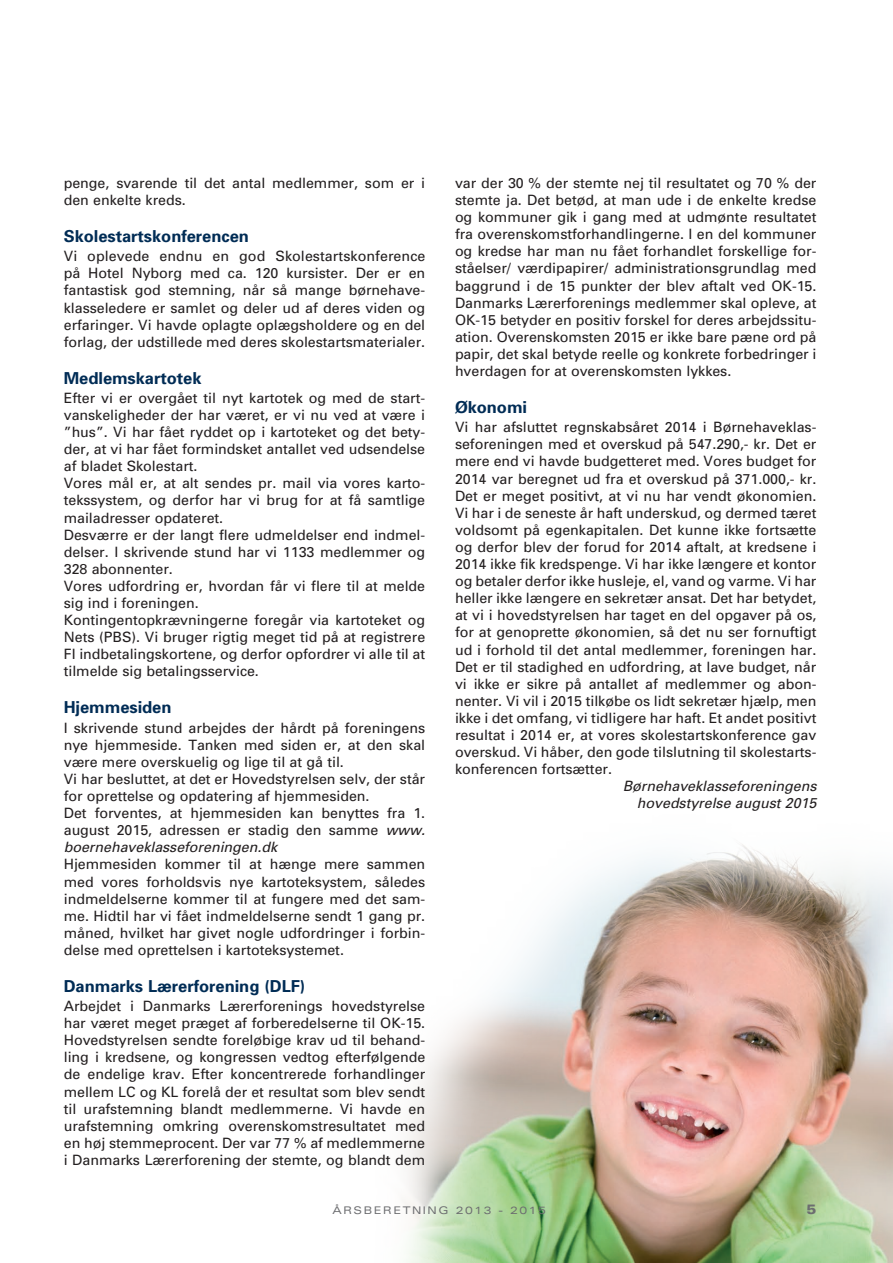
<style>
.page{position:relative;width:893px;height:1263px;background:#fff}
.page>*{position:absolute;margin:0;border:0;box-sizing:border-box;transform-origin:0 0}
.t1{font:700 16.5px "Univers";letter-spacing:-.005em;color:#002c55}
.t2{font:14.25px/17.1px "Univers";letter-spacing:-.005em;color:#231f20;text-align:justify}
.t3{font:italic 14.25px/17.1px "Univers";letter-spacing:-.005em;color:#231f20;text-align:right}
.t4{font:900 expanded 13.5px "Univers";color:#6c6d70}
.t5{font:expanded 10.5px "Univers";letter-spacing:.15em;color:#6c6d70}
.s1{font-style:italic}
</style>
<div class="page">
<img style="left:404px;top:844px;width:489px;height:419px">
<p class="t2" style="left:64px;top:174px;width:363px">penge, svarende til det antal medlemmer, som er i den enkelte kreds.</p>
<p class="t1" style="left:64px;top:225px;width:187px">Skolestartskonferencen</p>
<p class="t2" style="left:64px;top:247px;width:363px">Vi oplevede endnu en god Skolestartskonference på Hotel Nyborg med ca. 120 kursister. Der er en fantastisk god stemning, når så mange børnehave&shy;klasseledere er samlet og deler ud af deres viden og erfaringer. Vi havde oplagte oplægsholdere og en del forlag, der udstillede med deres skolestartsmaterialer.</p>
<p class="t1" style="left:64px;top:367px;width:139px">Medlemskartotek</p>
<p class="t2" style="left:64px;top:389px;width:363px;text-align:left">Efter vi er overgået til nyt kartotek og med de start&shy;vanskeligheder der har været, er vi nu ved at være i ”hus”. Vi har fået ryddet op i kartoteket og det bety&shy;der, at vi har fået formindsket antallet ved udsendelse af bladet Skolestart.<br>Vores mål er, at alt sendes pr. mail via vores karto&shy;tekssystem, og derfor har vi brug for at få samtlige mailadresser opdateret.<br>Desværre er der langt flere udmeldelser end indmel&shy;delser. I skrivende stund har vi 1133 medlemmer og 328 abonnenter.<br>Vores udfordring er, hvordan får vi flere til at melde sig ind i foreningen.<br>Kontingentopkrævningerne foregår via kartoteket og Nets (PBS). Vi bruger rigtig meget tid på at registrere FI indbetalingskortene, og derfor opfordrer vi alle til at tilmelde sig betalingsservice.</p>
<p class="t1" style="left:64px;top:697px;width:109px">Hjemmesiden</p>
<p class="t2" style="left:64px;top:719px;width:363px;text-align:left">I skrivende stund arbejdes der hårdt på foreningens nye hjemmeside. Tanken med siden er, at den skal være mere overskuelig og lige til at gå til.<br>Vi har besluttet, at det er Hovedstyrelsen selv, der står for oprettelse og opdatering af hjemmesiden.<br>Det forventes, at hjemmesiden kan benyttes fra 1. august 2015, adressen er stadig den samme <span class="s1">www. boernehaveklasseforeningen.dk</span></p>
<p class="t2" style="left:64px;top:855px;width:363px">Hjemmesiden kommer til at hænge mere sammen med vores forholdsvis nye kartoteksystem, således indmeldelserne kommer til at fungere med det sam&shy;me. Hidtil har vi fået indmeldelserne sendt 1 gang pr. måned, hvilket har givet nogle udfordringer i forbin&shy;delse med oprettelsen i kartoteksystemet.</p>
<p class="t1" style="left:64px;top:975px;width:243px">Danmarks Lærerforening (DLF)</p>
<p class="t2" style="left:64px;top:997px;width:363px">Arbejdet i Danmarks Lærerforenings hovedstyrelse har været meget præget af forberedelserne til OK-15.<br>Hovedstyrelsen sendte foreløbige krav ud til behand&shy;ling i kredsene, og kongressen vedtog efterfølgende de endelige krav. Efter koncentrerede forhandlinger mellem LC og KL forelå der et resultat som blev sendt til urafstemning blandt medlemmerne. Vi havde en urafstemning omkring overenskomstresultatet med en høj stemmeprocent. Der var 77 % af medlemmerne i Danmarks Lærerforening der stemte, og blandt dem</p>
<p class="t2" style="left:455px;top:174px;width:363px">var der 30 % der stemte nej til resultatet og 70 % der stemte ja. Det betød, at man ude i de enkelte kredse og kommuner gik i gang med at udmønte resultatet fra overenskomstforhandlingerne. I en del kommuner og kredse har man nu fået forhandlet forskellige for&shy;ståelser/ værdipapirer/ administrationsgrundlag med baggrund i de 15 punkter der blev aftalt ved OK-15.<br>Danmarks Lærerforenings medlemmer skal opleve, at OK-15 betyder en positiv forskel for deres arbejdssitu&shy;ation. Overenskomsten 2015 er ikke bare pæne ord på papir, det skal betyde reelle og konkrete forbedringer i hverdagen for at overenskomsten lykkes.</p>
<p class="t1" style="left:455px;top:396px;width:74px">Økonomi</p>
<p class="t2" style="left:455px;top:418px;width:363px">Vi har afsluttet regnskabsåret 2014 i Børnehaveklas&shy;seforeningen med et overskud på 547.290,- kr. Det er mere end vi havde budgetteret med. Vores budget for 2014 var beregnet ud fra et overskud på 371.000,- kr.<br>Det er meget positivt, at vi nu har vendt økonomien.<br>Vi har i de seneste år haft underskud, og dermed tæret voldsomt på egenkapitalen. Det kunne ikke fortsætte og derfor blev der forud for 2014 aftalt, at kredsene i 2014 ikke fik kredspenge. Vi har ikke længere et kontor og betaler derfor ikke husleje, el, vand og varme. Vi har heller ikke længere en sekretær ansat. Det har betydet, at vi i hovedstyrelsen har taget en del opgaver på os, for at genoprette økonomien, så det nu ser fornuftigt ud i forhold til det antal medlemmer, foreningen har.<br>Det er til stadighed en udfordring, at lave budget, når vi ikke er sikre på antallet af medlemmer og abon&shy;nenter. Vi vil i 2015 tilkøbe os lidt sekretær hjælp, men ikke i det omfang, vi tidligere har haft. Et andet positivt resultat i 2014 er, at vores skolestartskonference gav overskud. Vi håber, den gode tilslutning til skolestarts&shy;konferencen fortsætter.</p>
<p class="t3" style="left:623px;top:777px;width:195px">Børnehaveklasseforeningens hovedstyrelse august 2015</p>
<p class="t5" style="left:333px;top:1204px;width:215px">ÅRSBERETNING 2013 - 2015</p>
<p class="t4" style="left:806px;top:1201px;width:11px">5</p>
</div>
